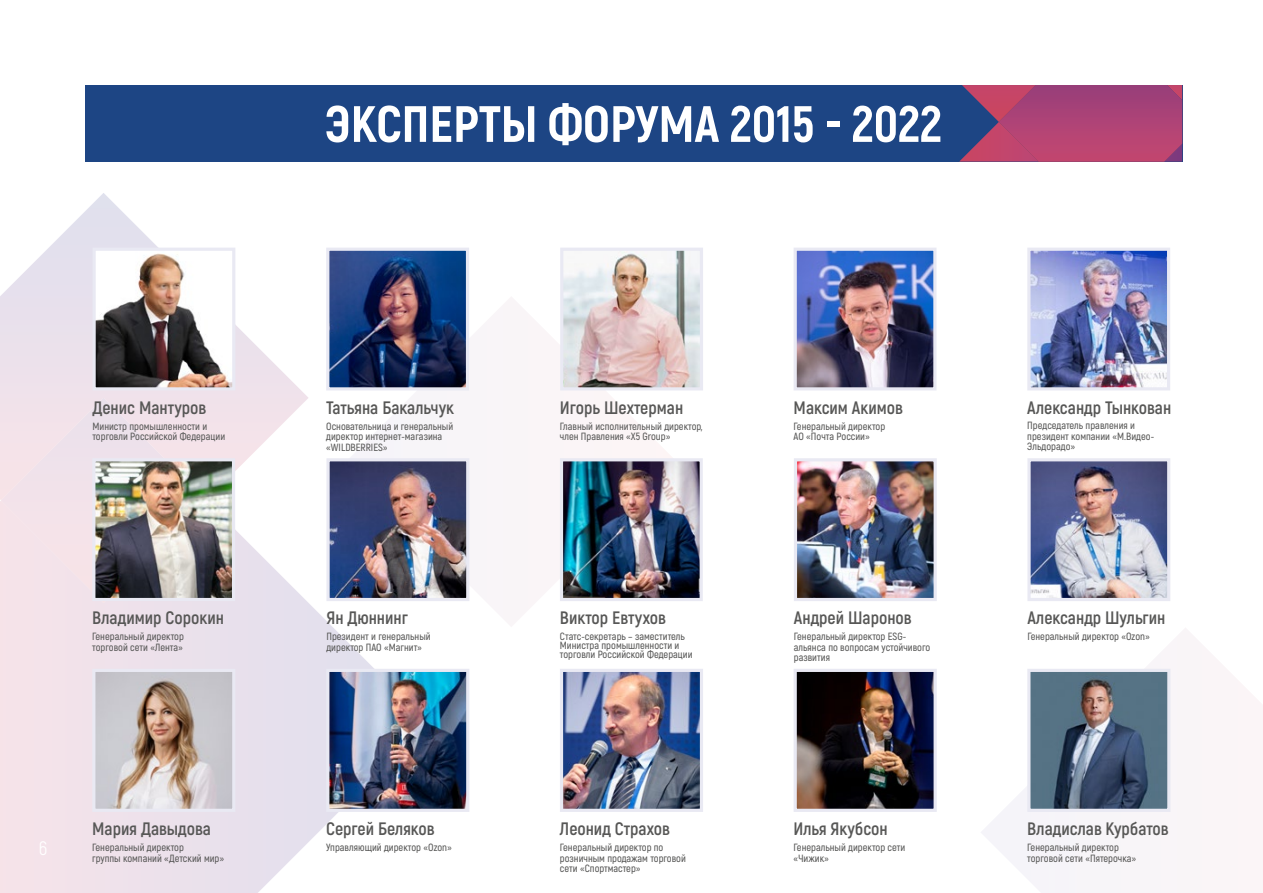
<style>
.page{position:relative;width:1263px;height:893px;background:#fff}
.page>*{position:absolute;margin:0;border:0;box-sizing:border-box;transform-origin:0 0}
.t1{font:800 51px "Akrobat";color:#fff}
.t2{font:19.5px "Akrobat";color:#fff}
.t3{font:700 18px "Akrobat";color:#575756}
.t4{font:600 10.5px/10.5px "Akrobat";color:#575756}
</style>
<div class="page">
<svg style="left:0;top:501px;width:375px;height:392px"></svg>
<svg style="left:0;top:193px;width:308px;height:307px"></svg>
<div style="left:1px;top:398px;width:205px;height:205px;background:#f3e3ea"></div>
<svg style="left:346px;top:338px;width:331px;height:289px"></svg>
<svg style="left:981px;top:668px;width:190px;height:225px"></svg>
<div style="left:85px;top:85px;width:1097px;height:77px;background:#1d4584"></div>
<svg style="left:959px;top:85px;width:223px;height:77px;background:#a34374"></svg>
<img style="left:97px;top:252px;width:134px;height:134px">
<div style="left:93px;top:248px;width:142px;height:142px;border:3px solid #e9e9f3"></div>
<img style="left:564px;top:252px;width:135px;height:134px">
<div style="left:560px;top:248px;width:143px;height:142px;border:3px solid #e9e9f3"></div>
<img style="left:330px;top:252px;width:135px;height:134px">
<div style="left:326px;top:248px;width:143px;height:142px;border:3px solid #e9e9f3"></div>
<img style="left:798px;top:252px;width:134px;height:134px">
<div style="left:794px;top:248px;width:142px;height:142px;border:3px solid #e9e9f3"></div>
<img style="left:1031px;top:252px;width:135px;height:134px">
<div style="left:1027px;top:248px;width:143px;height:142px;border:3px solid #e9e9f3"></div>
<img style="left:96px;top:462px;width:135px;height:135px">
<div style="left:92px;top:458px;width:143px;height:143px;border:3px solid #e9e9f3"></div>
<img style="left:564px;top:462px;width:135px;height:135px">
<div style="left:560px;top:458px;width:143px;height:143px;border:3px solid #e9e9f3"></div>
<img style="left:798px;top:462px;width:135px;height:135px">
<div style="left:794px;top:458px;width:143px;height:143px;border:3px solid #e9e9f3"></div>
<img style="left:330px;top:462px;width:135px;height:135px">
<div style="left:326px;top:458px;width:143px;height:143px;border:3px solid #e9e9f3"></div>
<img style="left:1031px;top:462px;width:135px;height:135px">
<div style="left:1027px;top:458px;width:143px;height:143px;border:3px solid #e9e9f3"></div>
<img style="left:564px;top:673px;width:135px;height:135px">
<div style="left:560px;top:669px;width:143px;height:143px;border:3px solid #e9e9f3"></div>
<img style="left:330px;top:673px;width:135px;height:135px">
<div style="left:326px;top:669px;width:143px;height:143px;border:3px solid #e9e9f3"></div>
<img style="left:798px;top:673px;width:135px;height:135px">
<div style="left:794px;top:669px;width:143px;height:143px;border:3px solid #e9e9f3"></div>
<img style="left:1031px;top:673px;width:135px;height:135px">
<div style="left:1027px;top:669px;width:143px;height:143px;border:3px solid #e9e9f3"></div>
<img style="left:96px;top:673px;width:135px;height:135px">
<div style="left:92px;top:669px;width:143px;height:143px;border:3px solid #e9e9f3"></div>
<h1 class="t1" style="left:325px;top:92px;width:618px">ЭКСПЕРТЫ ФОРУМА 2015 - 2022</h1>
<h3 class="t3" style="left:93px;top:397px;width:115px">Денис Мантуров</h3>
<p class="t4" style="left:93px;top:421px;width:134px">Министр промышленности и торговли Российской Федерации</p>
<h3 class="t3" style="left:92px;top:607px;width:133px">Владимир Сорокин</h3>
<p class="t4" style="left:92px;top:631px;width:93px">Генеральный директор торговой сети «Лента»</p>
<h2 class="t2" style="left:39px;top:836px;width:10px">6</h2>
<h3 class="t3" style="left:92px;top:817px;width:120px">Мария Давыдова</h3>
<p class="t4" style="left:92px;top:842px;width:133px">Генеральный директор<br>группы компаний «Детский мир»</p>
<h3 class="t3" style="left:326px;top:396px;width:129px">Татьяна Бакальчук</h3>
<p class="t4" style="left:326px;top:421px;width:129px">Основательница и генеральный директор интернет-магазина «WILDBERRIES»</p>
<h3 class="t3" style="left:326px;top:607px;width:83px">Ян Дюннинг</h3>
<p class="t4" style="left:326px;top:631px;width:106px">Президент и генеральный директор ПАО «Магнит»</p>
<h3 class="t3" style="left:326px;top:817px;width:110px">Сергей Беляков</h3>
<p class="t4" style="left:326px;top:842px;width:127px">Управляющий директор «Ozon»</p>
<h3 class="t3" style="left:560px;top:396px;width:125px">Игорь Шехтерман</h3>
<p class="t4" style="left:560px;top:421px;width:144px">Главный исполнительный директор, член Правления «X5 Group»</p>
<h3 class="t3" style="left:560px;top:607px;width:108px">Виктор Евтухов</h3>
<p class="t4" style="left:560px;top:632px;width:134px;line-height:9px">Статс-секретарь – заместитель<br>Министра промышленности и торговли Российской Федерации</p>
<h3 class="t3" style="left:560px;top:817px;width:112px">Леонид Страхов</h3>
<p class="t4" style="left:560px;top:842px;width:128px">Генеральный директор по розничным продажам торговой сети «Спортмастер»</p>
<h3 class="t3" style="left:794px;top:396px;width:111px">Максим Акимов</h3>
<p class="t4" style="left:794px;top:421px;width:93px">Генеральный директор<br>АО «Почта России»</p>
<h3 class="t3" style="left:794px;top:607px;width:119px">Андрей Шаронов</h3>
<p class="t4" style="left:794px;top:631px;width:138px">Генеральный директор ESG&shy;альянса по вопросам устойчивого развития</p>
<h3 class="t3" style="left:794px;top:817px;width:96px">Илья Якубсон</h3>
<p class="t4" style="left:794px;top:842px;width:113px">Генеральный директор сети «Чижик»</p>
<h3 class="t3" style="left:1027px;top:396px;width:145px">Александр Тынкован</h3>
<p class="t4" style="left:1027px;top:420px;width:128px">Председатель правления и президент компании «М.Видео-<br>Эльдорадо»</p>
<h3 class="t3" style="left:1027px;top:607px;width:140px">Александр Шульгин</h3>
<p class="t4" style="left:1027px;top:631px;width:124px">Генеральный директор «Ozon»</p>
<h3 class="t3" style="left:1027px;top:817px;width:143px">Владислав Курбатов</h3>
<p class="t4" style="left:1027px;top:842px;width:110px">Генеральный директор торговой сети «Пятерочка»</p>
</div>
